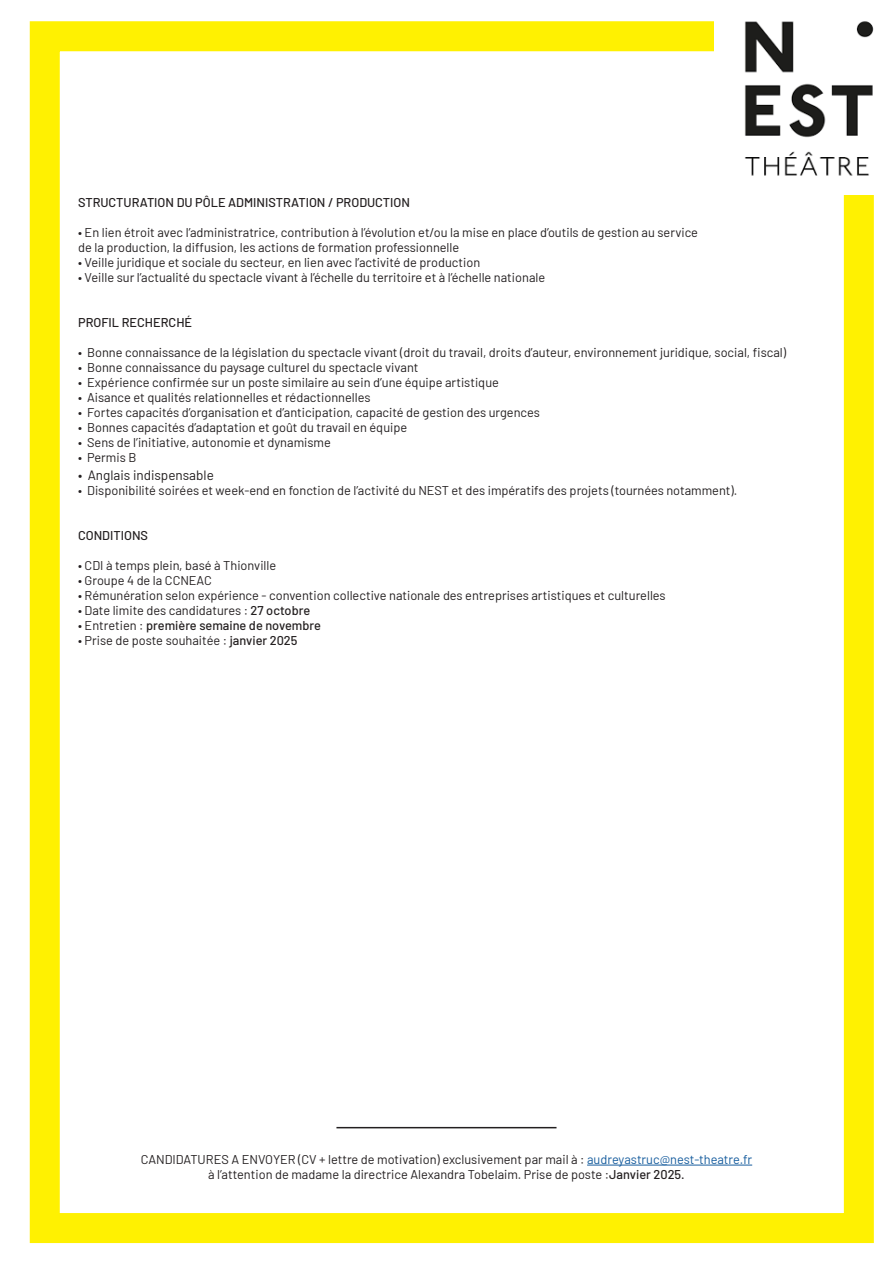
<style>
.page{position:relative;width:893px;height:1263px;background:#fff}
.page>*{position:absolute;margin:0;border:0;box-sizing:border-box;transform-origin:0 0}
.t1{font:13.5px "Barlow";color:#231f20}
.t2{font:12.75px/15px "Barlow";color:#231f20}
.t3{font:500 12.75px "Barlow";color:#231f20}
.s1{font-weight:500}
.s2{font-weight:400}
.s3{color:#175d9e}
</style>
<div class="page">
<div style="left:30px;top:21px;width:844px;height:1222px;border:30px solid #fff101"></div>
<img style="left:714px;top:21px;width:160px;height:173px">
<hr style="left:587px;top:1165px;width:165px;height:1px;background:#175d9e">
<hr style="left:336px;top:1127px;width:220px;height:1px;background:#231f20">
<p class="t3" style="left:78px;top:198px;width:333px">STRUCTURATION DU PÔLE ADMINISTRATION / PRODUCTION</p>
<p class="t2" style="left:78px;top:226px;width:621px">• En lien étroit avec l’administratrice, contribution à l’évolution et/ou la mise en place d’outils de gestion au service de la production, la diffusion, les actions de formation professionnelle</p>
<p class="t2" style="left:78px;top:256px;width:404px">• Veille juridique et sociale du secteur, en lien avec l’activité de production</p>
<p class="t2" style="left:78px;top:271px;width:469px">• Veille sur l’actualité du spectacle vivant à l’échelle du territoire et à l’échelle nationale</p>
<p class="t3" style="left:78px;top:318px;width:116px">PROFIL RECHERCHÉ</p>
<p class="t2" style="left:78px;top:344px;width:710px">• Bonne connaissance de la législation du spectacle vivant (droit du travail, droits d’auteur, environnement juridique, social, fiscal)</p>
<p class="t2" style="left:78px;top:361px;width:342px">• Bonne connaissance du paysage culturel du spectacle vivant</p>
<p class="t2" style="left:78px;top:374px;width:422px">• Expérience confirmée sur un poste similaire au sein d’une équipe artistique</p>
<p class="t2" style="left:78px;top:391px;width:294px">• Aisance et qualités relationnelles et rédactionnelles</p>
<p class="t2" style="left:78px;top:406px;width:463px">• Fortes capacités d’organisation et d’anticipation, capacité de gestion des urgences</p>
<p class="t2" style="left:78px;top:421px;width:331px">• Bonnes capacités d’adaptation et goût du travail en équipe</p>
<p class="t2" style="left:78px;top:436px;width:254px">• Sens de l’initiative, autonomie et dynamisme</p>
<p class="t2" style="left:78px;top:451px;width:60px">• Permis B</p>
<p class="t1" style="left:78px;top:469px;width:137px">• Anglais indispensable</p>
<p class="t2" style="left:78px;top:484px;width:661px">• Disponibilité soirées et week-end en fonction de l’activité du NEST et des impératifs des projets (tournées notamment).</p>
<p class="t3" style="left:78px;top:531px;width:71px">CONDITIONS</p>
<p class="t2" style="left:78px;top:559px;width:200px">• CDI à temps plein, basé à Thionville</p>
<p class="t2" style="left:78px;top:574px;width:135px">• Groupe 4 de la CCNEAC</p>
<p class="t2" style="left:78px;top:589px;width:589px">• Rémunération selon expérience - convention collective nationale des entreprises artistiques et culturelles</p>
<p class="t2" style="left:78px;top:604px;width:234px">• Date limite des candidatures : <span class="s1">27 octobre</span></p>
<p class="t3" style="left:78px;top:621px;width:244px"><span class="s2">• Entretien :</span> première semaine de novembre</p>
<p class="t2" style="left:78px;top:634px;width:221px">• Prise de poste souhaitée : <span class="s1">janvier 2025</span></p>
<p class="t2" style="left:141px;top:1153px;width:613px;text-align:center">CANDIDATURES A ENVOYER (CV + lettre de motivation) exclusivement par mail à : <span class="s3">audreyastruc@nest-theatre.fr </span>à l’attention de madame la directrice Alexandra Tobelaim. Prise de poste :<span class="s1">Janvier 2025.</span></p>
</div>
